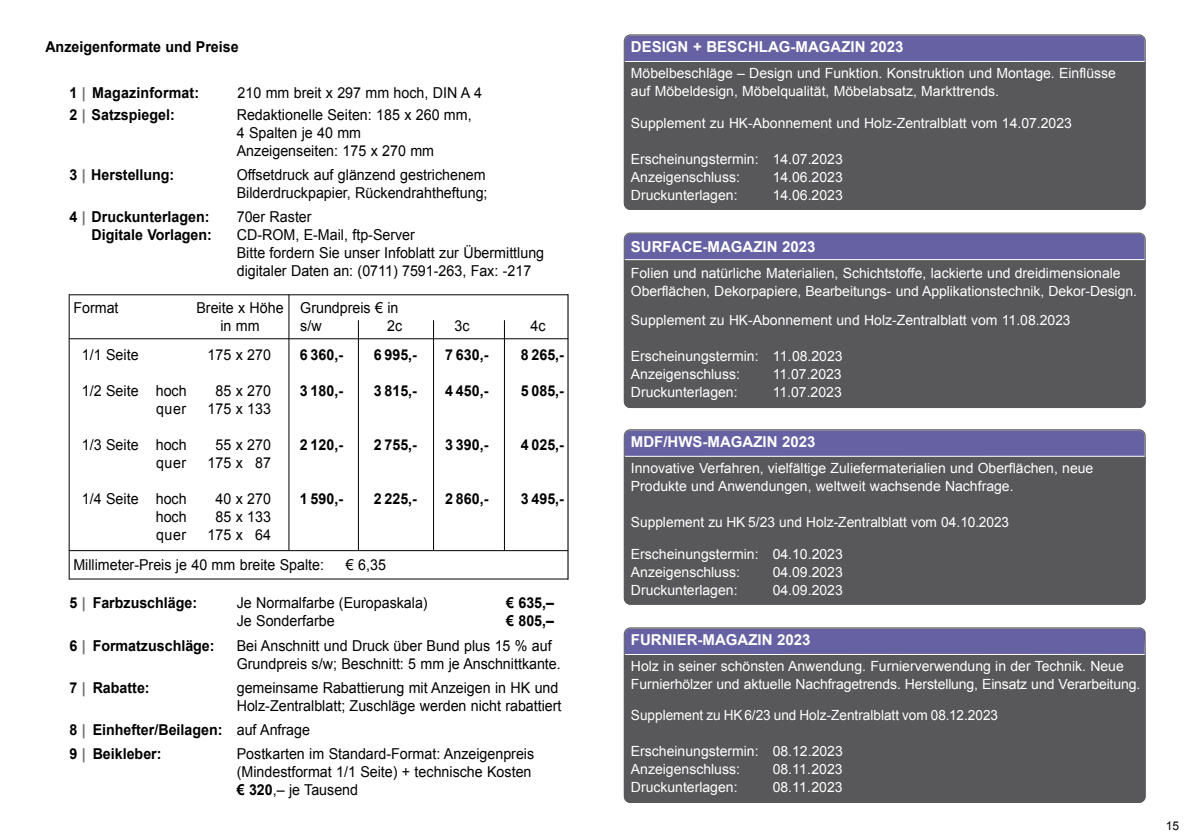
<style>
.page{position:relative;width:1191px;height:840px;background:#fff}
.page>*{position:absolute;margin:0;border:0;box-sizing:border-box;transform-origin:0 0}
.t1{font:15px/18px "Arial";color:#000;scale:.95 1}
.t2{font:700 15px/24px "Arial";color:#000;scale:.95 1}
.t3{font:700 15px "Arial";color:#fff}
.t4{font:15px/18px "Arial";letter-spacing:.02em;color:#000;scale:.95 1}
.t5{font:14px/18px "Arial";color:#fff}
.t6{font:12px "Arial";color:#000}
.s1{color:#707172}
.s2{font-weight:400}
.s3{font-weight:700}
</style>
<div class="page">
<div style="left:624px;top:429px;width:521px;height:175px;background:#58585a;border-radius:6px"></div>
<svg style="left:623px;top:429px;width:523px;height:28px;background:#6c67a6"></svg>
<div style="left:624px;top:627px;width:521px;height:174px;background:#58585a;border-radius:6px"></div>
<div style="left:623px;top:629px;width:521px;height:26px;background:#6661a3"></div>
<div style="left:624px;top:35px;width:521px;height:174px;background:#58585a;border-radius:6px"></div>
<div style="left:623px;top:34px;width:523px;height:28px;background:#6661a3"></div>
<div style="left:624px;top:233px;width:521px;height:174px;background:#58585a;border-radius:6px"></div>
<div style="left:623px;top:234px;width:523px;height:26px;background:#6661a3"></div>
<hr style="left:567px;top:294px;width:1px;height:285px;background:#000">
<hr style="left:69px;top:338px;width:499px;height:1px;background:#000">
<hr style="left:69px;top:550px;width:499px;height:1px;background:#000">
<hr style="left:69px;top:294px;width:1px;height:285px;background:#000">
<hr style="left:288px;top:294px;width:1px;height:256px;background:#000">
<hr style="left:358px;top:320px;width:1px;height:230px;background:#000">
<hr style="left:433px;top:320px;width:1px;height:230px;background:#000">
<hr style="left:504px;top:320px;width:1px;height:230px;background:#000">
<hr style="left:69px;top:294px;width:499px;height:1px;background:#000">
<hr style="left:69px;top:578px;width:499px;height:1px;background:#000">
<div style="left:624px;top:34px;width:521px;height:176px;border:1px solid #58585a;border-radius:6px"></div>
<div style="left:624px;top:232px;width:521px;height:176px;border:1px solid #58585a;border-radius:6px"></div>
<div style="left:624px;top:429px;width:521px;height:175px;border:1px solid #58585a;border-radius:6px"></div>
<div style="left:624px;top:627px;width:522px;height:175px;border:1px solid #58585a;border-radius:6px"></div>
<p class="t2" style="left:45px;top:35px;width:205px">Anzeigenformate und Preise</p>
<p class="t2" style="left:69px;top:81px;width:138px">1 <span class="s1">|</span> Magazinformat:</p>
<p class="t1" style="left:237px;top:84px;width:259px">210 mm breit x 297 mm hoch, DIN A 4</p>
<p class="t2" style="left:69px;top:103px;width:112px">2 <span class="s1">|</span> Satzspiegel:</p>
<p class="t1" style="left:237px;top:106px;width:249px">Redaktionelle Seiten: 185 x 260 mm,<br>4 Spalten je 40 mm<br>Anzeigenseiten: 175 x 270 mm</p>
<p class="t2" style="left:69px;top:163px;width:112px">3 <span class="s1">|</span> Herstellung:</p>
<p class="t1" style="left:237px;top:166px;width:265px">Offsetdruck auf glänzend gestrichenem<br>Bilderdruckpapier, Rückendrahtheftung;</p>
<p class="t2" style="left:69px;top:205px;width:149px">4 <span class="s1">|</span> Druckunterlagen:</p>
<p class="t1" style="left:237px;top:208px;width:80px">70er Raster</p>
<p class="t2" style="left:91px;top:223px;width:128px">Digitale Vorlagen:</p>
<p class="t1" style="left:237px;top:226px;width:325px">CD-ROM, E-Mail, ftp-Server<br>Bitte fordern Sie unser Infoblatt zur Übermittlung digitaler Daten an: (0711) 7591-263, Fax: -217</p>
<p class="t1" style="left:73px;top:299px;width:49px">Format</p>
<p class="t1" style="left:196px;top:299px;width:93px;text-align:center">Breite x Höhe in mm</p>
<p class="t1" style="left:300px;top:299px;width:105px">Grundpreis € in s/w</p>
<p class="t1" style="left:387px;top:317px;width:17px">2c</p>
<p class="t1" style="left:454px;top:317px;width:17px">3c</p>
<p class="t1" style="left:530px;top:317px;width:17px">4c</p>
<p class="t1" style="left:82px;top:346px;width:61px">1/1 Seite</p>
<p class="t1" style="left:82px;top:382px;width:61px">1/2 Seite</p>
<p class="t1" style="left:82px;top:436px;width:61px">1/3 Seite</p>
<p class="t1" style="left:82px;top:490px;width:61px">1/4 Seite</p>
<p class="t4" style="left:156px;top:382px;width:34px">hoch quer</p>
<p class="t4" style="left:156px;top:436px;width:34px">hoch quer</p>
<p class="t1" style="left:156px;top:490px;width:34px;text-align:justify">hoch hoch quer</p>
<p class="t1" style="left:207px;top:346px;width:68px">175 x 270</p>
<p class="t1" style="left:207px;top:382px;width:68px;text-align:center">85 x 270<br>175 x 133</p>
<p class="t1" style="left:208px;top:436px;width:68px;text-align:center">55 x 270<br>175 x 87</p>
<p class="t1" style="left:208px;top:490px;width:68px;text-align:center">40 x 270<br>85 x 133<br>175 x 64</p>
<p class="t2" style="left:300px;top:343px;width:47px">6 360,-</p>
<p class="t2" style="left:300px;top:379px;width:47px">3 180,-</p>
<p class="t2" style="left:300px;top:433px;width:47px">2 120,-</p>
<p class="t2" style="left:300px;top:487px;width:47px">1 590,-</p>
<p class="t2" style="left:374px;top:343px;width:47px">6 995,-</p>
<p class="t2" style="left:374px;top:379px;width:47px">3 815,-</p>
<p class="t2" style="left:445px;top:343px;width:47px">7 630,-</p>
<p class="t2" style="left:445px;top:379px;width:47px">4 450,-</p>
<p class="t2" style="left:374px;top:433px;width:47px">2 755,-</p>
<p class="t2" style="left:445px;top:433px;width:47px">3 390,-</p>
<p class="t2" style="left:374px;top:487px;width:47px">2 225,-</p>
<p class="t2" style="left:445px;top:487px;width:47px">2 860,-</p>
<p class="t2" style="left:521px;top:343px;width:47px">8 265,-</p>
<p class="t2" style="left:521px;top:379px;width:47px">5 085,-</p>
<p class="t2" style="left:521px;top:433px;width:47px">4 025,-</p>
<p class="t2" style="left:521px;top:487px;width:47px">3 495,-</p>
<p class="t1" style="left:73px;top:556px;width:265px">Millimeter-Preis je 40 mm breite Spalte:</p>
<p class="t1" style="left:346px;top:556px;width:44px">€ 6,35</p>
<p class="t2" style="left:69px;top:591px;width:136px">5 <span class="s1">|</span> Farbzuschläge:</p>
<p class="t1" style="left:237px;top:594px;width:202px">Je Normalfarbe (Europaskala)</p>
<p class="t2" style="left:506px;top:591px;width:52px">€ 635,–</p>
<p class="t1" style="left:237px;top:612px;width:104px">Je Sonderfarbe</p>
<p class="t2" style="left:506px;top:609px;width:52px">€ 805,–</p>
<p class="t2" style="left:69px;top:633px;width:154px">6 <span class="s1">|</span> Formatzuschläge:</p>
<p class="t1" style="left:237px;top:636px;width:342px">Bei Anschnitt und Druck über Bund plus 15 % auf<br>Grundpreis s/w; Beschnitt: 5 mm je Anschnittkante.</p>
<p class="t2" style="left:69px;top:675px;width:86px">7 <span class="s1">|</span> Rabatte:</p>
<p class="t1" style="left:237px;top:678px;width:343px">gemeinsame Rabattierung mit Anzeigen in HK und<br>Holz-Zentralblatt; Zuschläge werden nicht rabattiert</p>
<p class="t2" style="left:69px;top:717px;width:255px">8 <span class="s1">|</span> Einhefter/Beilagen: <span class="s2">auf Anfrage<br></span>9 <span class="s1">|</span> Beikleber:</p>
<p class="t1" style="left:237px;top:744px;width:315px">Postkarten im Standard-Format: Anzeigenpreis (Mindestformat 1/1 Seite) + technische Kosten <span class="s3">€ 320</span>,– je Tausend</p>
<p class="t3" style="left:631px;top:37px;width:274px">DESIGN + BESCHLAG-MAGAZIN 2023</p>
<p class="t5" style="left:631px;top:64px;width:486px">Möbelbeschläge – Design und Funktion. Konstruktion und Montage. Einflüsse auf Möbeldesign, Möbelqualität, Möbelabsatz, Markttrends.</p>
<p class="t5" style="left:631px;top:114px;width:442px">Supplement zu HK-Abonnement und Holz-Zentralblatt vom 14.07.2023</p>
<p class="t5" style="left:631px;top:150px;width:213px">Erscheinungstermin: 14.07.2023<br>Anzeigenschluss:</p>
<p class="t5" style="left:772px;top:168px;width:72px">14.06.2023</p>
<p class="t5" style="left:631px;top:186px;width:108px">Druckunterlagen:</p>
<p class="t5" style="left:772px;top:186px;width:72px">14.06.2023</p>
<p class="t3" style="left:631px;top:236px;width:186px">SURFACE-MAGAZIN 2023</p>
<p class="t5" style="left:631px;top:264px;width:507px">Folien und natürliche Materialien, Schichtstoffe, lackierte und dreidimensionale<br>Oberflächen, Dekorpapiere, Bearbeitungs- und Applikationstechnik, Dekor-Design.</p>
<p class="t5" style="left:631px;top:311px;width:441px">Supplement zu HK-Abonnement und Holz-Zentralblatt vom 11.08.2023</p>
<p class="t5" style="left:631px;top:347px;width:213px">Erscheinungstermin: 11.08.2023<br>Anzeigenschluss:</p>
<p class="t5" style="left:772px;top:365px;width:71px">11.07.2023</p>
<p class="t5" style="left:631px;top:383px;width:108px">Druckunterlagen:</p>
<p class="t5" style="left:772px;top:383px;width:71px">11.07.2023</p>
<p class="t3" style="left:631px;top:431px;width:186px">MDF/HWS-MAGAZIN 2023</p>
<p class="t5" style="left:631px;top:459px;width:464px">Innovative Verfahren, vielfältige Zuliefermaterialien und Oberflächen, neue<br>Produkte und Anwendungen, weltweit wachsende Nachfrage.</p>
<p class="t5" style="left:631px;top:512px;width:380px">Supplement zu HK 5/23 und Holz-Zentralblatt vom 04.10.2023</p>
<p class="t5" style="left:631px;top:544px;width:213px">Erscheinungstermin: 04.10.2023<br>Anzeigenschluss:</p>
<p class="t5" style="left:772px;top:562px;width:72px">04.09.2023</p>
<p class="t5" style="left:631px;top:580px;width:108px">Druckunterlagen:</p>
<p class="t5" style="left:772px;top:580px;width:72px">04.09.2023</p>
<p class="t3" style="left:631px;top:629px;width:181px">FURNIER-MAGAZIN 2023</p>
<p class="t5" style="left:631px;top:656px;width:511px">Holz in seiner schönsten Anwendung. Furnierverwendung in der Technik. Neue<br>Furnierhölzer und aktuelle Nachfragetrends. Herstellung, Einsatz und Verarbeitung.</p>
<p class="t5" style="left:631px;top:706px;width:369px">Supplement zu HK 6/23 und Holz-Zentralblatt vom 08.12.2023</p>
<p class="t5" style="left:631px;top:742px;width:213px">Erscheinungstermin: 08.12.2023<br>Anzeigenschluss:</p>
<p class="t5" style="left:772px;top:760px;width:71px">08.11.2023</p>
<p class="t5" style="left:631px;top:778px;width:108px">Druckunterlagen:</p>
<p class="t5" style="left:772px;top:778px;width:71px">08.11.2023</p>
<p class="t6" style="left:1165px;top:817px;width:15px">15</p>
</div>
